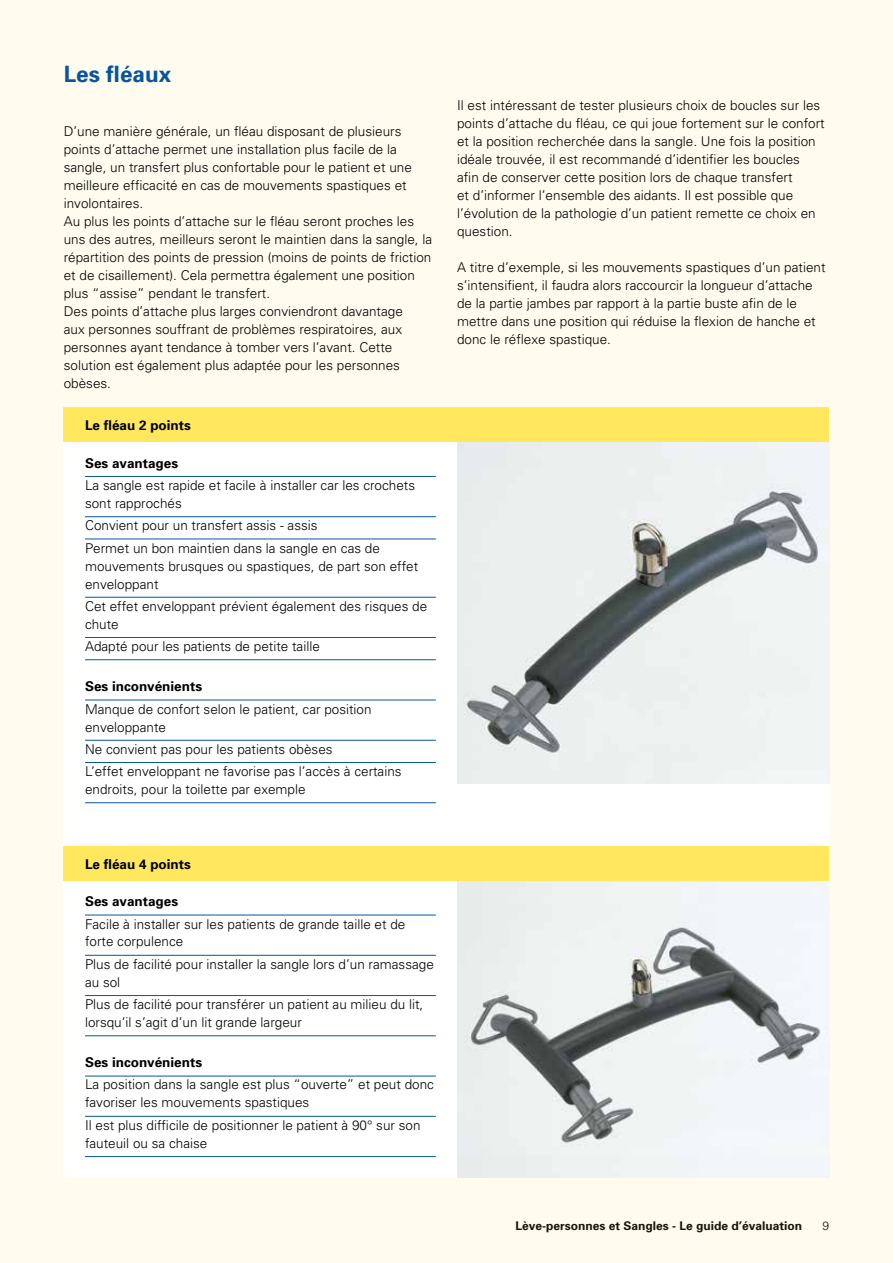
<style>
.page{position:relative;width:893px;height:1263px;background:#fffcef}
.page>*{position:absolute;margin:0;border:0;box-sizing:border-box;transform-origin:0 0}
.t1{font:700 22.5px "Univers";color:#0755a0}
.t2{font:300 13.5px/18px "Univers";color:#000}
.t3{font:700 13.5px "Univers";color:#000}
.t4{font:700 12px "Univers";color:#000}
.t5{font:300 12px "Univers";color:#000}
</style>
<div class="page">
<div style="left:64px;top:407px;width:765px;height:771px;background:#fff"></div>
<hr style="left:85px;top:476px;width:351px;height:1px;background:#0755a0">
<hr style="left:85px;top:516px;width:351px;height:1px;background:#0755a0">
<hr style="left:85px;top:539px;width:351px;height:1px;background:#0755a0">
<hr style="left:85px;top:597px;width:351px;height:1px;background:#0755a0">
<hr style="left:85px;top:637px;width:351px;height:1px;background:#0755a0">
<hr style="left:85px;top:659px;width:351px;height:1px;background:#0755a0">
<hr style="left:85px;top:700px;width:351px;height:1px;background:#0755a0">
<hr style="left:85px;top:740px;width:351px;height:1px;background:#0755a0">
<hr style="left:85px;top:762px;width:351px;height:1px;background:#0755a0">
<hr style="left:85px;top:802px;width:351px;height:1px;background:#0755a0">
<hr style="left:85px;top:915px;width:351px;height:1px;background:#0755a0">
<hr style="left:85px;top:955px;width:351px;height:1px;background:#0755a0">
<hr style="left:85px;top:995px;width:351px;height:1px;background:#0755a0">
<hr style="left:85px;top:1035px;width:351px;height:1px;background:#0755a0">
<hr style="left:85px;top:1076px;width:351px;height:1px;background:#0755a0">
<hr style="left:85px;top:1116px;width:351px;height:1px;background:#0755a0">
<hr style="left:85px;top:1156px;width:351px;height:1px;background:#0755a0">
<img style="left:457px;top:441px;width:372px;height:342px">
<img style="left:457px;top:880px;width:373px;height:298px">
<div style="left:64px;top:407px;width:765px;height:34px;background:#ffe85e"></div>
<div style="left:64px;top:846px;width:765px;height:34px;background:#ffe85e"></div>
<h1 class="t1" style="left:64px;top:60px;width:109px">Les fléaux</h1>
<p class="t2" style="left:64px;top:122px;width:370px">D’une manière générale, un fléau disposant de plusieurs points d’attache permet une installation plus facile de la sangle, un transfert plus confortable pour le patient et une meilleure efficacité en cas de mouvements spastiques et involontaires.<br>Au plus les points d’attache sur le fléau seront proches les uns des autres, meilleurs seront le maintien dans la sangle, la répartition des points de pression (moins de points de friction et de cisaillement). Cela permettra également une position plus “assise” pendant le transfert.<br>Des points d’attache plus larges conviendront davantage<br>aux personnes souffrant de problèmes respiratoires, aux personnes ayant tendance à tomber vers l’avant. Cette solution est également plus adaptée pour les personnes obèses.</p>
<p class="t3" style="left:85px;top:417px;width:107px">Le fléau 2 points</p>
<p class="t3" style="left:85px;top:455px;width:95px">Ses avantages</p>
<p class="t2" style="left:85px;top:476px;width:332px">La sangle est rapide et facile à installer car les crochets sont rapprochés</p>
<p class="t2" style="left:85px;top:514px;width:296px;line-height:22.2px">Convient pour un transfert assis - assis<br>Permet un bon maintien dans la sangle en cas de</p>
<p class="t2" style="left:85px;top:557px;width:335px">mouvements brusques ou spastiques, de part son effet enveloppant</p>
<p class="t2" style="left:85px;top:597px;width:344px">Cet effet enveloppant prévient également des risques de chute</p>
<p class="t2" style="left:85px;top:637px;width:236px">Adapté pour les patients de petite taille</p>
<p class="t3" style="left:85px;top:678px;width:119px">Ses inconvénients</p>
<p class="t2" style="left:85px;top:700px;width:288px">Manque de confort selon le patient, car position enveloppante</p>
<p class="t2" style="left:85px;top:738px;width:318px;line-height:22.2px">Ne convient pas pour les patients obèses<br>L’effet enveloppant ne favorise pas l’accès à certains</p>
<p class="t2" style="left:85px;top:780px;width:222px">endroits, pour la toilette par exemple</p>
<p class="t2" style="left:457px;top:97px;width:369px">Il est intéressant de tester plusieurs choix de boucles sur les points d’attache du fléau, ce qui joue fortement sur le confort et la position recherchée dans la sangle. Une fois la position idéale trouvée, il est recommandé d’identifier les boucles afin de conserver cette position lors de chaque transfert<br>et d’informer l’ensemble des aidants. Il est possible que l’évolution de la pathologie d’un patient remette ce choix en question.</p>
<p class="t2" style="left:457px;top:259px;width:370px">A titre d’exemple, si les mouvements spastiques d’un patient s’intensifient, il faudra alors raccourcir la longueur d’attache de la partie jambes par rapport à la partie buste afin de le mettre dans une position qui réduise la flexion de hanche et donc le réflexe spastique.</p>
<p class="t3" style="left:85px;top:856px;width:107px">Le fléau 4 points</p>
<p class="t3" style="left:85px;top:893px;width:95px">Ses avantages</p>
<p class="t2" style="left:85px;top:915px;width:322px">Facile à installer sur les patients de grande taille et de forte corpulence</p>
<p class="t2" style="left:85px;top:955px;width:350px">Plus de facilité pour installer la sangle lors d’un ramassage au sol</p>
<p class="t2" style="left:85px;top:995px;width:340px">Plus de facilité pour transférer un patient au milieu du lit, lorsqu’il s’agit d’un lit grande largeur</p>
<p class="t3" style="left:85px;top:1054px;width:119px">Ses inconvénients</p>
<p class="t2" style="left:85px;top:1076px;width:350px">La position dans la sangle est plus “ouverte” et peut donc favoriser les mouvements spastiques</p>
<p class="t2" style="left:85px;top:1116px;width:337px">Il est plus difficile de positionner le patient à 90° sur son fauteuil ou sa chaise</p>
<p class="t4" style="left:515px;top:1218px;width:288px">Lève-personnes et Sangles - Le guide d’évaluation</p>
<p class="t5" style="left:822px;top:1218px;width:8px">9</p>
</div>
